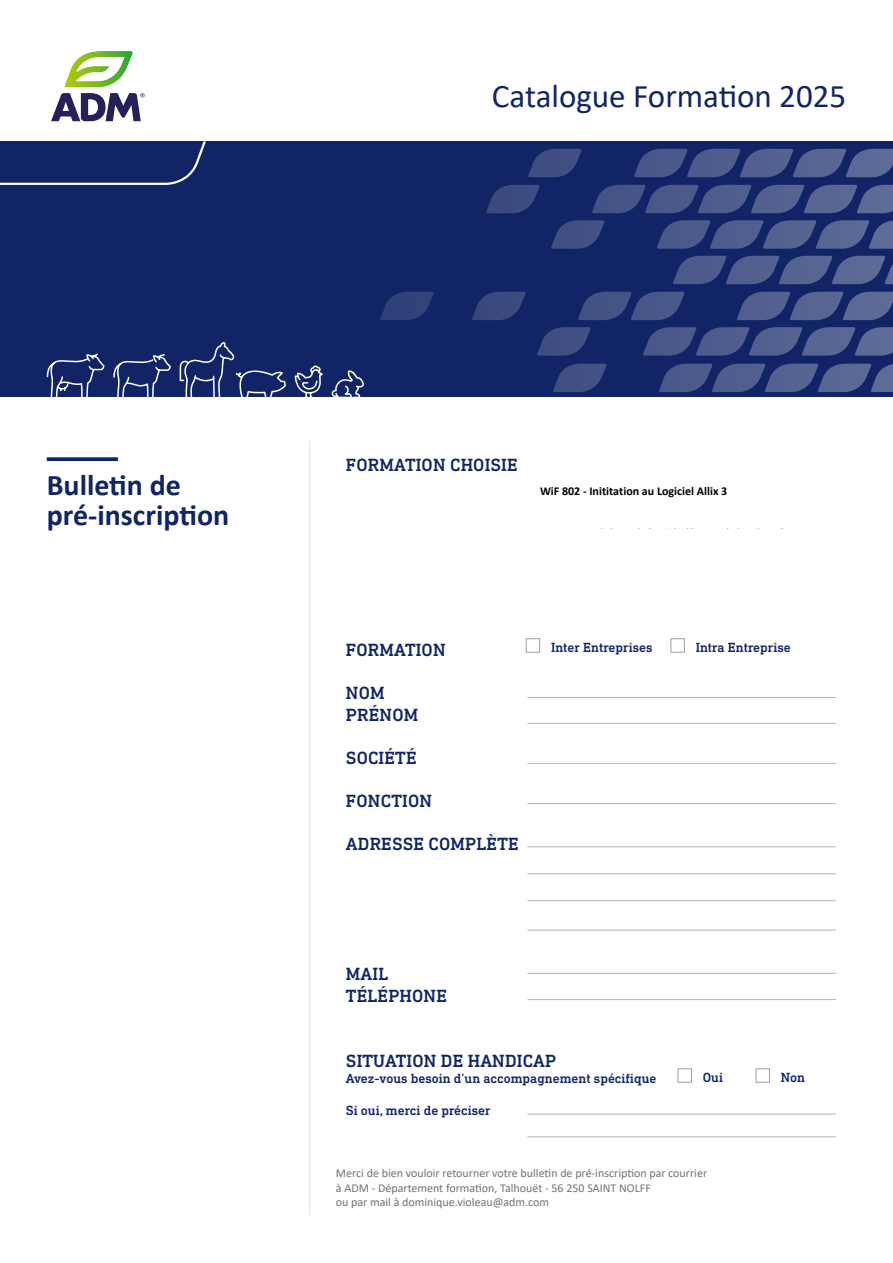
<style>
.page{position:relative;width:893px;height:1263px;background:#fff}
.page>*{position:absolute;margin:0;border:0;box-sizing:border-box;transform-origin:0 0}
.t1{font:33px "Calibri";color:#112566}
.t2{font:700 30px/30px "Calibri";color:#112566}
.t3{font:500 18px/21.6px "DIN Next Slab Pro";letter-spacing:.01em;color:#112566}
.t4{font:500 13.5px "DIN Next Slab Pro";color:#112566}
.t5{font:12px/14.7px "Calibri";color:#737272}
.t6{font:700 12px "Calibri";color:#000}
</style>
<div class="page">
<div style="left:0;top:142px;width:893px;height:255px;background:#112566"></div>
<svg style="left:380px;top:149px;width:513px;height:243px"></svg>
<hr style="left:309px;top:441px;width:1px;height:775px;background:#e6e5e6">
<svg style="left:47px;top:457px;width:71px;height:4px"></svg>
<svg style="left:0;top:141px;width:206px;height:44px"></svg>
<hr style="left:528px;top:697px;width:307px;height:1px;background:#bcbbbc">
<hr style="left:528px;top:723px;width:307px;height:1px;background:#bcbbbc">
<hr style="left:528px;top:763px;width:307px;height:1px;background:#bcbbbc">
<hr style="left:528px;top:803px;width:307px;height:1px;background:#bcbbbc">
<hr style="left:528px;top:846px;width:307px;height:1px;background:#bcbbbc">
<hr style="left:528px;top:873px;width:307px;height:1px;background:#bcbbbc">
<hr style="left:528px;top:900px;width:307px;height:1px;background:#bcbbbc">
<hr style="left:528px;top:973px;width:307px;height:1px;background:#bcbbbc">
<hr style="left:528px;top:929px;width:307px;height:2px;background:#bcbbbc">
<hr style="left:528px;top:999px;width:307px;height:1px;background:#bcbbbc">
<svg style="left:64px;top:51px;width:69px;height:36px"></svg>
<svg style="left:51px;top:93px;width:94px;height:28px"></svg>
<svg style="left:46px;top:353px;width:59px;height:44px"></svg>
<svg style="left:113px;top:354px;width:58px;height:43px"></svg>
<svg style="left:179px;top:342px;width:107px;height:55px"></svg>
<svg style="left:294px;top:365px;width:29px;height:32px"></svg>
<svg style="left:331px;top:370px;width:33px;height:27px"></svg>
<hr style="left:528px;top:1113px;width:307px;height:2px;background:#bcbbbc">
<hr style="left:528px;top:1136px;width:307px;height:1px;background:#bcbbbc">
<div style="left:678px;top:1068px;width:14px;height:14px;border:1px solid #a1a0a1"></div>
<div style="left:756px;top:1068px;width:14px;height:14px;border:1px solid #a1a0a1"></div>
<div style="left:526px;top:638px;width:14px;height:14px;border:1px solid #a1a0a1"></div>
<div style="left:670px;top:638px;width:15px;height:14px;border:1px solid #a1a0a1"></div>
<h1 class="t1" style="left:492px;top:73px;width:356px">Catalogue Formation 2025</h1>
<h2 class="t2" style="left:47px;top:470px;width:184px">Bulletin de pré-inscription</h2>
<h3 class="t3" style="left:346px;top:453px;width:173px">FORMATION CHOISIE</h3>
<p class="t6" style="left:540px;top:487px;width:189px">WiF 802 - Inititation au Logiciel Allix 3</p>
<h3 class="t3" style="left:346px;top:639px;width:101px">FORMATION</h3>
<h3 class="t3" style="left:346px;top:682px;width:74px">NOM<br>PRÉNOM</h3>
<h3 class="t3" style="left:346px;top:747px;width:72px">SOCIÉTÉ</h3>
<h3 class="t3" style="left:346px;top:790px;width:88px">FONCTION</h3>
<h3 class="t3" style="left:346px;top:833px;width:174px">ADRESSE COMPLÈTE</h3>
<p class="t4" style="left:551px;top:640px;width:103px">Inter Entreprises</p>
<p class="t4" style="left:696px;top:640px;width:97px">Intra Entreprise</p>
<h3 class="t3" style="left:346px;top:963px;width:103px">MAIL<br>TÉLÉPHONE</h3>
<h3 class="t3" style="left:346px;top:1049px;width:212px">SITUATION DE HANDICAP</h3>
<p class="t4" style="left:346px;top:1070px;width:312px">Avez-vous besoin d’un accompagnement spécifique</p>
<p class="t4" style="left:346px;top:1103px;width:146px">Si oui, merci de préciser</p>
<p class="t4" style="left:703px;top:1070px;width:22px">Oui</p>
<p class="t4" style="left:781px;top:1070px;width:26px">Non</p>
<p class="t5" style="left:336px;top:1165px;width:373px">Merci de bien vouloir retourner votre bulletin de pré-inscription par courrier à ADM - Département formation, Talhouët - 56 250 SAINT NOLFF<br>ou par mail à dominique.violeau@adm.com</p>
</div>
